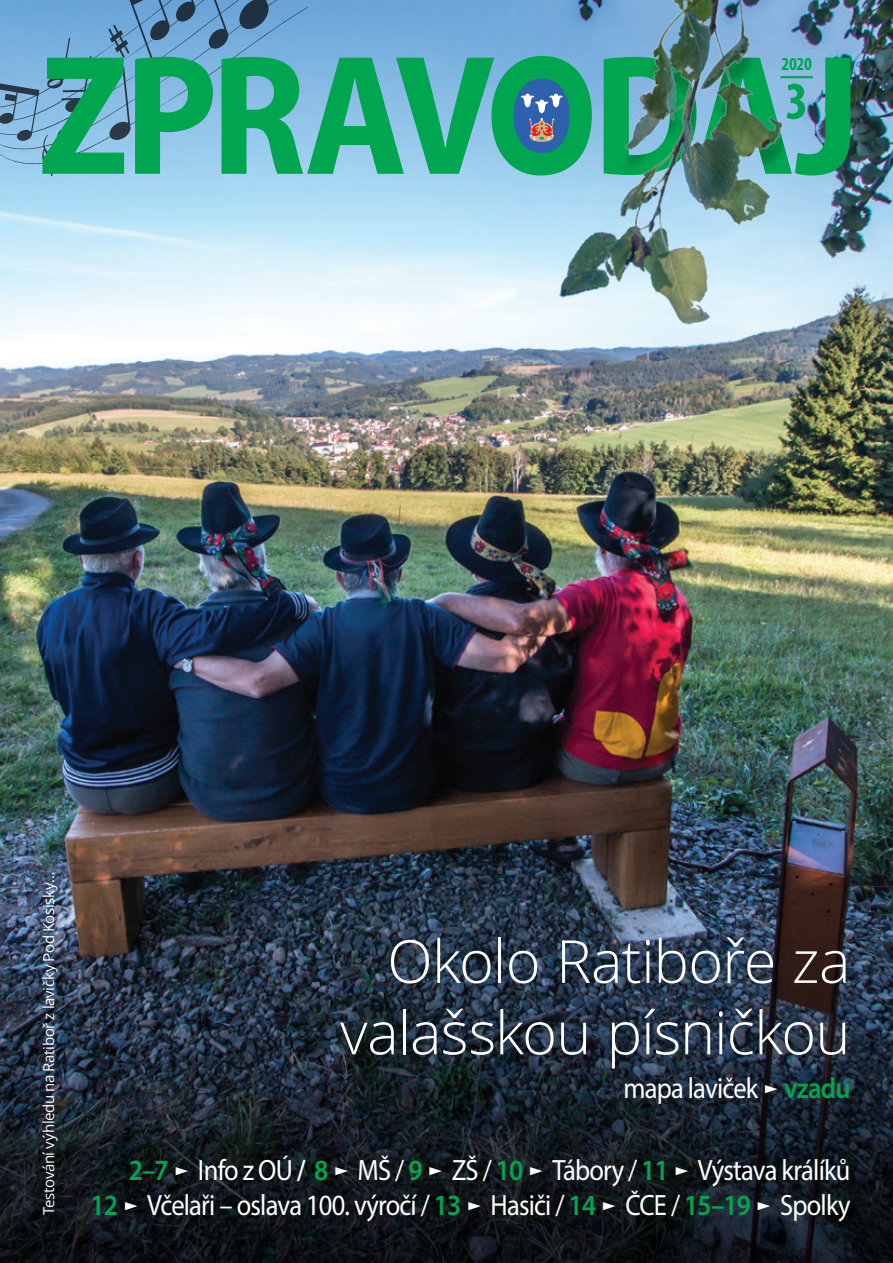
<style>
.page{position:relative;width:893px;height:1263px;background:#fff}
.page>*{position:absolute;margin:0;border:0;box-sizing:border-box;transform-origin:0 0}
.t1{font:300 59.55px/71.4px "Open Sans";letter-spacing:-.015em;color:#fff;text-align:right}
.t2{font:700 condensed 53.25px "Myriad Pro";color:#00a54f}
.t3{font:29.4px/35.4px "Myriad Pro";letter-spacing:-.03em;color:#fff;text-align:right;scale:.9 1}
.t4{font:700 condensed 18.3px "Myriad Pro";color:#00a54f}
.t5{font:15px "Open Sans";letter-spacing:-.025em;color:#fff}
.s1{font-weight:600;color:#00a54f}
.s2{font-weight:600}
</style>
<div class="page">
<img style="left:0;top:0;width:893px;height:1263px">
<p class="t4" style="left:781px;top:52px;width:32px">2020</p>
<h2 class="t2" style="left:785px;top:68px;width:24px">3</h2>
<p class="t5" style="left:38px;top:1215px;width:345px;rotate:-90deg">Testování výhledu na Ratiboř z lavičky Pod Kosisky…</p>
<h1 class="t1" style="left:340px;top:924px;width:512px">Okolo Ratiboře za valašskou písničkou</h1>
<p class="t3" style="left:623px;top:1070px;width:254px">mapa laviček ► <span class="s1">vzadu</span></p>
<p class="t3" style="left:91px;top:1152px;width:846px"><span class="s1">2–7</span> ► Info z OÚ <span class="s2">/</span> <span class="s1">8</span> ► MŠ / <span class="s1">9</span> ► ZŠ / <span class="s1">10</span> ► Tábory / <span class="s1">11</span> ► Výstava králíků<br><span class="s1">12</span> ► Včelaři – oslava 100. výročí / <span class="s1">13</span> ► Hasiči / <span class="s1">14</span> ► ČCE / <span class="s1">15–19</span> ► Spolky</p>
</div>
